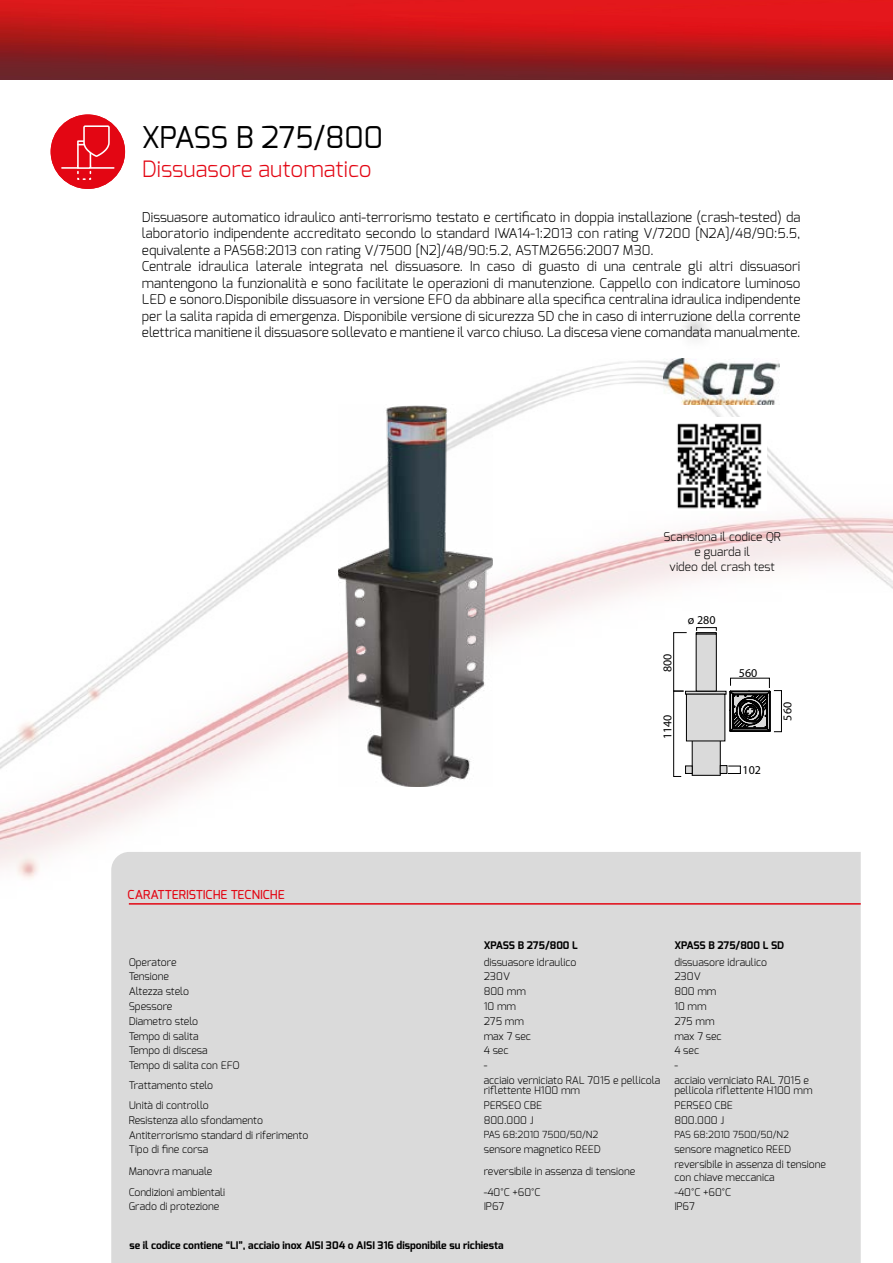
<style>
.page{position:relative;width:893px;height:1263px;background:#fff}
.page>*{position:absolute;margin:0;border:0;box-sizing:border-box;transform-origin:0 0}
.t1{font:30px "Exo";color:#000}
.t2{font:300 22.5px "Exo";color:#e30613}
.t3{font:300 13.5px/16.5px "Exo";color:#000}
.t4{font:500 12.3px "Exo";color:#e30613}
.t5{font:300 12px/15px "Exo";color:#000;text-align:center}
.t6{font:12px "Myriad Pro";color:#000}
.t7{font:300 10.5px/10.5px "Exo";color:#000}
.t8{font:700 10.5px "Exo";color:#000}
.t9{font:300 9.75px "Exo";color:#000}
</style>
<div class="page">
<img style="left:0;top:317px;width:893px;height:561px">
<div style="left:51px;top:114px;width:74px;height:75px;background:#e30613;border-radius:50%"></div>
<hr style="left:62px;top:167px;width:52px;height:2px;background:#fff">
<svg style="left:76px;top:164px;width:16px;height:16px"></svg>
<div style="left:78px;top:141px;width:12px;height:27px;background:#e30613"></div>
<div style="left:77px;top:140px;width:14px;height:29px;border:2px solid #fff"></div>
<svg style="left:78px;top:125px;width:32px;height:33px"></svg>
<img style="left:0;top:0;width:893px;height:80px">
<img style="left:339px;top:404px;width:153px;height:383px">
<div style="left:692px;top:740px;width:28px;height:35px;background:#dadada"></div>
<div style="left:692px;top:739px;width:29px;height:37px;border:1px solid #000"></div>
<div style="left:685px;top:691px;width:41px;height:3px;border:1px solid #000"></div>
<div style="left:686px;top:694px;width:39px;height:47px;background:#dadada"></div>
<div style="left:720px;top:765px;width:7px;height:8px;background:#dadada"></div>
<div style="left:720px;top:765px;width:7px;height:9px;border:1px solid #000"></div>
<div style="left:685px;top:766px;width:7px;height:7px;background:#dadada"></div>
<div style="left:685px;top:765px;width:8px;height:9px;border:1px solid #000"></div>
<div style="left:773px;top:690px;width:9px;height:42px;border:1px solid #000"></div>
<div style="left:696px;top:632px;width:21px;height:2px;border:1px solid #000"></div>
<div style="left:696px;top:634px;width:20px;height:57px;background:#dadada"></div>
<div style="left:696px;top:634px;width:21px;height:57px;border:1px solid #000"></div>
<svg style="left:729px;top:677px;width:42px;height:55px"></svg>
<div style="left:730px;top:691px;width:40px;height:40px;border:1px solid #000"></div>
<div style="left:733px;top:694px;width:35px;height:35px;border:1px solid #000"></div>
<div style="left:727px;top:766px;width:14px;height:8px;border:1px solid #000"></div>
<svg style="left:673px;top:632px;width:14px;height:145px"></svg>
<div style="left:696px;top:627px;width:21px;height:4px;border:1px solid #000"></div>
<div style="left:111px;top:852px;width:750px;height:411px;background:#dadada"></div>
<hr style="left:129px;top:903px;width:732px;height:2px;background:#e30613">
<img style="left:663px;top:358px;width:116px;height:47px">
<img style="left:672px;top:418px;width:95px;height:92px">
<h1 class="t1" style="left:142px;top:118px;width:243px">XPASS B 275/800</h1>
<h2 class="t2" style="left:142px;top:155px;width:231px">Dissuasore automatico</h2>
<p class="t3" style="left:142px;top:208px;width:660px">Dissuasore automatico idraulico anti-terrorismo testato e certificato in doppia installazione (crash-tested) da laboratorio indipendente accreditato secondo lo standard IWA14-1:2013 con rating V/7200 [N2A]/48/90:5.5, equivalente a PAS68:2013 con rating V/7500 [N2]/48/90:5.2, ASTM2656:2007 M30.<br>Centrale idraulica laterale integrata nel dissuasore. In caso di guasto di una centrale gli altri dissuasori mantengono la funzionalità e sono facilitate le operazioni di manutenzione. Cappello con indicatore luminoso LED e sonoro.Disponibile dissuasore in versione EFO da abbinare alla specifica centralina idraulica indipendente per la salita rapida di emergenza. Disponibile versione di sicurezza SD che in caso di interruzione della corrente elettrica manitiene il dissuasore sollevato e mantiene il varco chiuso. La discesa viene comandata manualmente.</p>
<p class="t5" style="left:664px;top:529px;width:119px">Scansiona il codice QR e guarda il<br>video del crash test</p>
<p class="t6" style="left:686px;top:564px;width:42px">XPASS B</p>
<p class="t4" style="left:128px;top:886px;width:159px">CARATTERISTICHE TECNICHE</p>
<p class="t6" style="left:660px;top:672px;width:20px;rotate:-90deg">800</p>
<p class="t6" style="left:688px;top:613px;width:29px">ø 280</p>
<p class="t6" style="left:660px;top:739px;width:26px;rotate:-90deg">1140</p>
<p class="t6" style="left:739px;top:665px;width:20px">560</p>
<p class="t6" style="left:743px;top:762px;width:20px">102</p>
<p class="t6" style="left:780px;top:721px;width:20px;rotate:-90deg">560</p>
<p class="t8" style="left:484px;top:938px;width:96px">XPASS B 275/800 L</p>
<p class="t8" style="left:674px;top:938px;width:111px">XPASS B 275/800 L SD</p>
<p class="t7" style="left:129px;top:956px;width:49px">Operatore</p>
<p class="t7" style="left:484px;top:956px;width:94px">dissuasore idraulico</p>
<p class="t7" style="left:674px;top:956px;width:94px">dissuasore idraulico</p>
<p class="t7" style="left:129px;top:971px;width:41px">Tensione</p>
<p class="t7" style="left:484px;top:971px;width:28px">230V</p>
<p class="t7" style="left:674px;top:971px;width:28px">230V</p>
<p class="t7" style="left:129px;top:986px;width:62px">Altezza stelo</p>
<p class="t7" style="left:484px;top:986px;width:44px">800 mm</p>
<p class="t7" style="left:674px;top:986px;width:44px">800 mm</p>
<p class="t7" style="left:129px;top:1001px;width:45px">Spessore</p>
<p class="t7" style="left:484px;top:1001px;width:34px">10 mm</p>
<p class="t7" style="left:674px;top:1001px;width:34px">10 mm</p>
<p class="t7" style="left:129px;top:1016px;width:71px">Diametro stelo</p>
<p class="t7" style="left:484px;top:1016px;width:42px">275 mm</p>
<p class="t7" style="left:674px;top:1016px;width:42px">275 mm</p>
<p class="t7" style="left:129px;top:1030px;width:71px">Tempo di salita</p>
<p class="t7" style="left:484px;top:1030px;width:49px">max 7 sec</p>
<p class="t7" style="left:674px;top:1030px;width:49px">max 7 sec</p>
<p class="t7" style="left:129px;top:1045px;width:80px">Tempo di discesa</p>
<p class="t7" style="left:484px;top:1045px;width:27px">4 sec</p>
<p class="t7" style="left:674px;top:1045px;width:27px">4 sec</p>
<p class="t7" style="left:129px;top:1060px;width:112px">Tempo di salita con EFO</p>
<p class="t7" style="left:484px;top:1060px;width:5px">-</p>
<p class="t7" style="left:674px;top:1060px;width:5px">-</p>
<p class="t7" style="left:129px;top:1080px;width:86px">Trattamento stelo</p>
<p class="t7" style="left:484px;top:1075px;width:178px">acciaio verniciato RAL 7015 e pellicola riflettente H100 mm</p>
<p class="t7" style="left:674px;top:1075px;width:140px">acciaio verniciato RAL 7015 e pellicola riflettente H100 mm</p>
<p class="t7" style="left:129px;top:1100px;width:81px">Unità di controllo</p>
<p class="t7" style="left:484px;top:1100px;width:60px">PERSEO CBE</p>
<p class="t7" style="left:674px;top:1100px;width:60px">PERSEO CBE</p>
<p class="t7" style="left:129px;top:1115px;width:136px">Resistenza allo sfondamento</p>
<p class="t7" style="left:484px;top:1115px;width:51px">800.000 J</p>
<p class="t7" style="left:674px;top:1115px;width:51px">800.000 J</p>
<p class="t7" style="left:129px;top:1129px;width:181px">Antiterrorismo standard di riferimento</p>
<p class="t9" style="left:484px;top:1128px;width:116px">PAS 68:2010 7500/50/N2</p>
<p class="t9" style="left:674px;top:1128px;width:116px">PAS 68:2010 7500/50/N2</p>
<p class="t7" style="left:129px;top:1144px;width:81px">Tipo di fine corsa</p>
<p class="t7" style="left:484px;top:1144px;width:118px">sensore magnetico REED</p>
<p class="t7" style="left:674px;top:1144px;width:118px">sensore magnetico REED</p>
<p class="t7" style="left:129px;top:1165px;width:85px">Manovra manuale</p>
<p class="t7" style="left:484px;top:1165px;width:153px">reversibile in assenza di tensione</p>
<p class="t7" style="left:674px;top:1158px;width:153px;line-height:12.6px">reversibile in assenza di tensione con chiave meccanica</p>
<p class="t7" style="left:129px;top:1186px;width:98px">Condizioni ambientali</p>
<p class="t7" style="left:484px;top:1186px;width:58px">-40°C +60°C</p>
<p class="t7" style="left:674px;top:1186px;width:58px">-40°C +60°C</p>
<p class="t7" style="left:129px;top:1201px;width:92px">Grado di protezione</p>
<p class="t7" style="left:484px;top:1201px;width:22px">IP67</p>
<p class="t7" style="left:674px;top:1201px;width:22px">IP67</p>
<p class="t8" style="left:129px;top:1239px;width:376px">se il codice contiene “LI”, acciaio inox AISI 304 o AISI 316 disponibile su richiesta</p>
</div>
